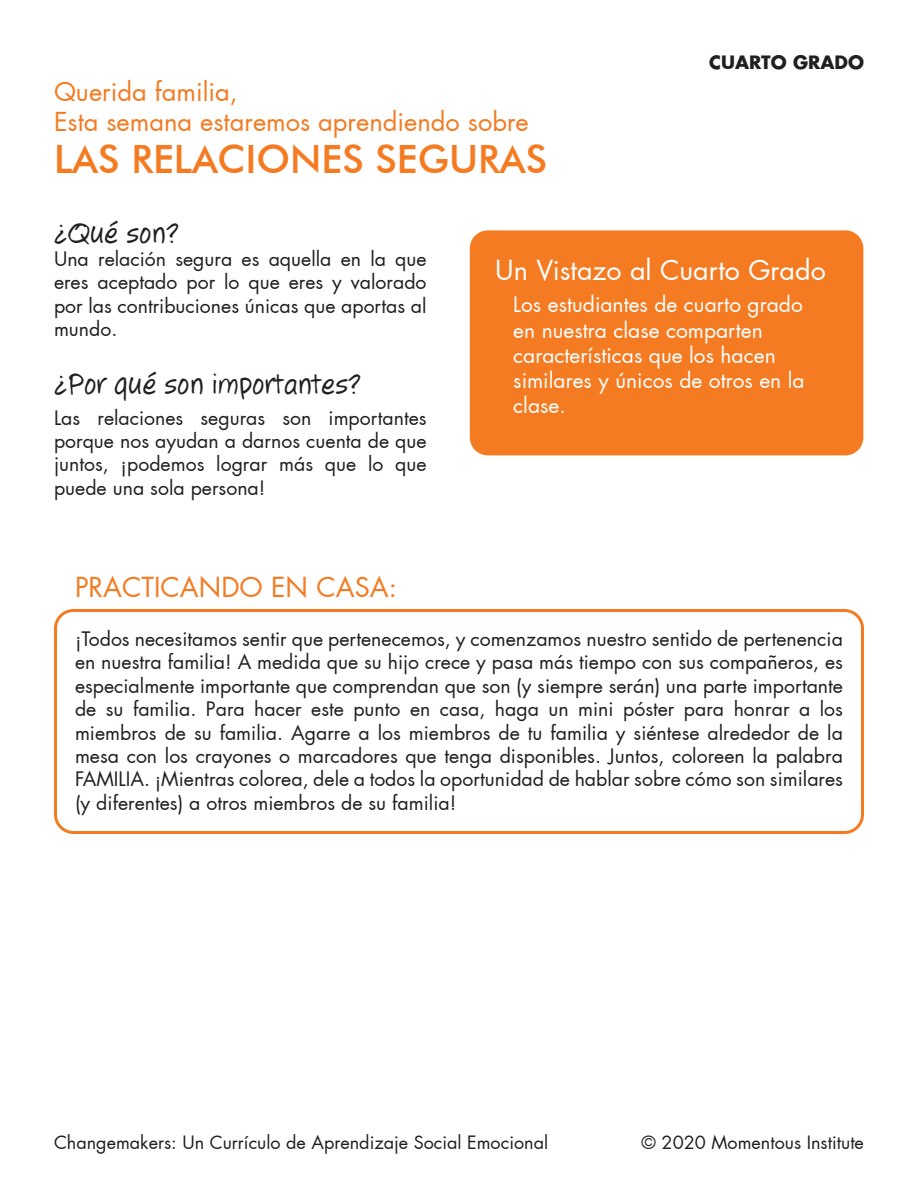
<style>
.page{position:relative;width:918px;height:1188px;background:#fff}
.page>*{position:absolute;margin:0;border:0;box-sizing:border-box;transform-origin:0 0}
.t1{font:500 39px "Futura BT";color:#f47b21}
.t2{font:30px "Jotting";color:#231f20}
.t3{font:27px "Futura";color:#fff}
.t4{font:27px "Futura";color:#f47b21}
.t5{font:25.5px "Futura";color:#f47b21}
.t6{font:21px/25.2px "Futura";color:#fff}
.t7{font:19.5px/23.4px "Futura";color:#231f20;text-align:justify}
.t8{font:18px "Futura";color:#231f20}
.t9{font:700 18px "Futura";color:#231f20}
</style>
<div class="page">
<div style="left:470px;top:230px;width:393px;height:225px;background:#f47b21;border-radius:18px"></div>
<div style="left:54px;top:609px;width:810px;height:225px;border:3px solid #f47b21;border-radius:18px"></div>
<p class="t5" style="left:54px;top:75px;width:185px">Querida familia,</p>
<p class="t5" style="left:54px;top:106px;width:476px">Esta semana estaremos aprendiendo sobre</p>
<p class="t1" style="left:54px;top:135px;width:495px">LAS RELACIONES SEGURAS</p>
<p class="t9" style="left:709px;top:50px;width:156px">CUARTO GRADO</p>
<p class="t2" style="left:54px;top:215px;width:126px">¿Qué son?</p>
<p class="t7" style="left:54px;top:247px;width:374px">Una relación segura es aquella en la que eres aceptado por lo que eres y valorado por las contribuciones únicas que aportas al mundo.</p>
<p class="t2" style="left:54px;top:366px;width:309px">¿Por qué son importantes?</p>
<p class="t7" style="left:54px;top:406px;width:374px">Las relaciones seguras son importantes porque nos ayudan a darnos cuenta de que juntos, ¡podemos lograr más que lo que puede una sola persona!</p>
<p class="t4" style="left:75px;top:570px;width:324px">PRACTICANDO EN CASA:</p>
<p class="t3" style="left:495px;top:253px;width:332px">Un Vistazo al Cuarto Grado</p>
<p class="t6" style="left:513px;top:292px;width:293px">Los estudiantes de cuarto grado en nuestra clase comparten características que los hacen similares y únicos de otros en la clase.</p>
<p class="t7" style="left:75px;top:627px;width:770px">¡Todos necesitamos sentir que pertenecemos, y comenzamos nuestro sentido de pertenencia en nuestra familia! A medida que su hijo crece y pasa más tiempo con sus compañeros, es especialmente importante que comprendan que son (y siempre serán) una parte importante de su familia. Para hacer este punto en casa, haga un mini póster para honrar a los miembros de su familia. Agarre a los miembros de tu familia y siéntese alrededor de la mesa con los crayones o marcadores que tenga disponibles. Juntos, coloreen la palabra FAMILIA. ¡Mientras colorea, dele a todos la oportunidad de hablar sobre cómo son similares (y diferentes) a otros miembros de su familia!</p>
<p class="t8" style="left:54px;top:1131px;width:496px">Changemakers: Un Currículo de Aprendizaje Social Emocional</p>
<p class="t8" style="left:642px;top:1131px;width:224px">© 2020 Momentous Institute</p>
</div>
